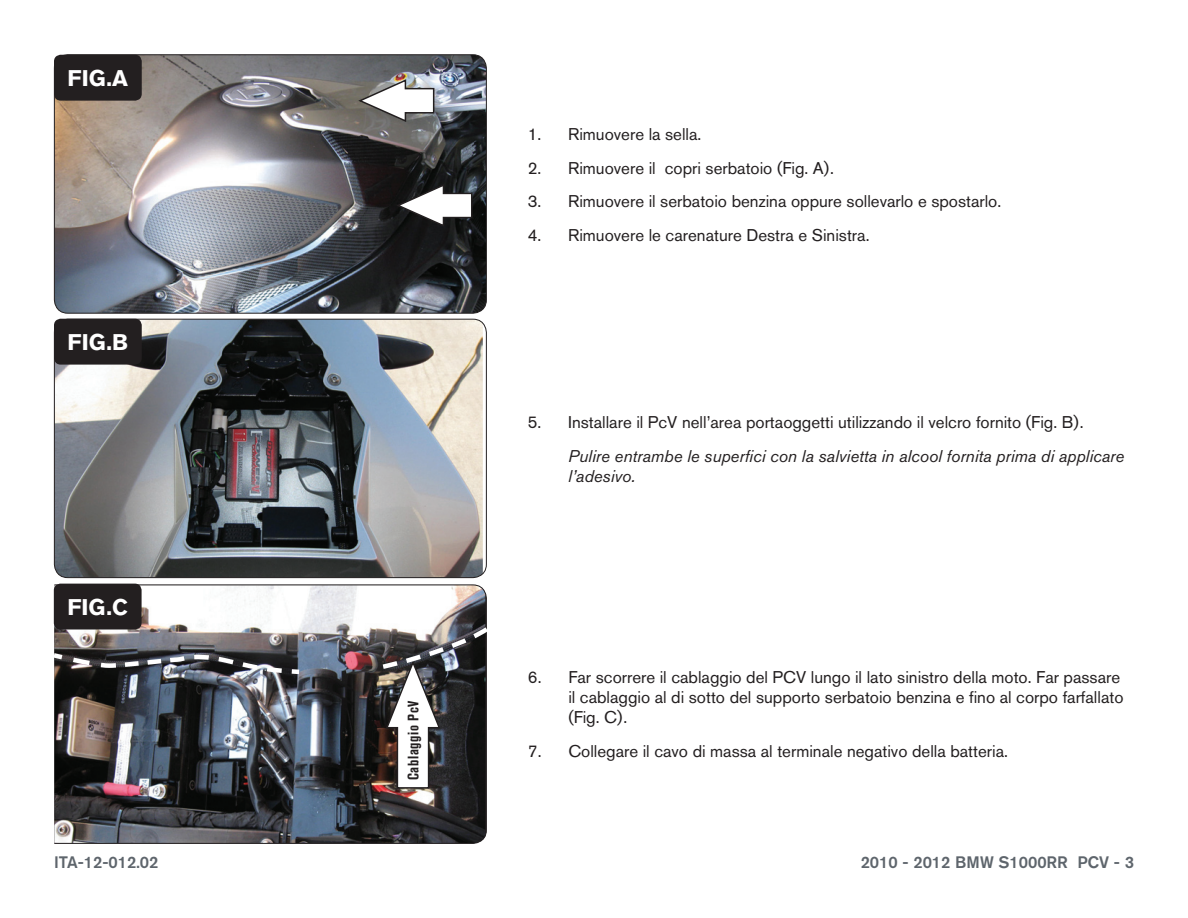
<style>
.page{position:relative;width:1188px;height:918px;background:#fff}
.page>*{position:absolute;margin:0;border:0;box-sizing:border-box;transform-origin:0 0}
.t1{font:700 22.5px "Akzidenz Grotesk BQ";color:#fff}
.t2{font:16.8px/20.2px "Akzidenz Grotesk BQ";color:#231f20}
.t3{font:italic 16.8px/20.2px "Akzidenz Grotesk BQ";color:#231f20}
.t4{font:500 16.5px "Akzidenz Grotesk BQ";color:#5e656c}
.t5{font:700 condensed 15px "Akzidenz Grotesk BQ";letter-spacing:.04em;color:#231f20}
</style>
<div class="page">
<img style="left:54px;top:55px;width:431px;height:257px">
<div style="left:54px;top:54px;width:433px;height:260px;border:1px solid #231f20;border-radius:14px"></div>
<img style="left:54px;top:584px;width:433px;height:260px">
<div style="left:54px;top:55px;width:88px;height:46px;background:#231f20;border-radius:7px"></div>
<div style="left:54px;top:584px;width:88px;height:45px;background:#231f20;border-radius:7px"></div>
<svg style="left:53px;top:387px;width:1px;height:26px"></svg>
<img style="left:54px;top:319px;width:429px;height:259px">
<div style="left:54px;top:319px;width:433px;height:259px;border:1px solid #231f20;border-radius:14px"></div>
<div style="left:54px;top:319px;width:88px;height:46px;background:#231f20;border-radius:7px"></div>
<svg style="left:356px;top:78px;width:79px;height:45px"></svg>
<svg style="left:395px;top:183px;width:78px;height:45px"></svg>
<img style="left:54px;top:651px;width:250px;height:26px">
<img style="left:379px;top:623px;width:108px;height:166px">
<h1 class="t1" style="left:68px;top:65px;width:62px">FIG.A</h1>
<h1 class="t1" style="left:68px;top:329px;width:62px">FIG.B</h1>
<h1 class="t1" style="left:68px;top:594px;width:60px">FIG.C</h1>
<p class="t5" style="left:405px;top:780px;width:81px;rotate:-90deg">Cablaggio PcV</p>
<p class="t2" style="left:528px;top:124px;width:175px">1. Rimuovere la sella.</p>
<p class="t2" style="left:528px;top:157px;width:308px">2. Rimuovere il copri serbatoio (Fig. A).</p>
<p class="t2" style="left:528px;top:191px;width:475px">3. Rimuovere il serbatoio benzina oppure sollevarlo e spostarlo.</p>
<p class="t2" style="left:528px;top:225px;width:343px">4. Rimuovere le carenature Destra e Sinistra.</p>
<p class="t2" style="left:528px;top:412px;width:557px">5. Installare il PcV nell’area portaoggetti utilizzando il velcro fornito (Fig. B).</p>
<p class="t3" style="left:568px;top:446px;width:558px">Pulire entrambe le superfici con la salvietta in alcool fornita prima di applicare l’adesivo.</p>
<p class="t2" style="left:568px;top:667px;width:557px;text-indent:-40px">6. Far scorrere il cablaggio del PCV lungo il lato sinistro della moto. Far passare il cablaggio al di sotto del supporto serbatoio benzina e fino al corpo farfallato (Fig. C).</p>
<p class="t2" style="left:528px;top:741px;width:482px">7. Collegare il cavo di massa al terminale negativo della batteria.</p>
<p class="t4" style="left:54px;top:852px;width:106px">ITA-12-012.02</p>
<p class="t4" style="left:861px;top:852px;width:275px">2010 - 2012 BMW S1000RR PCV - 3</p>
</div>
